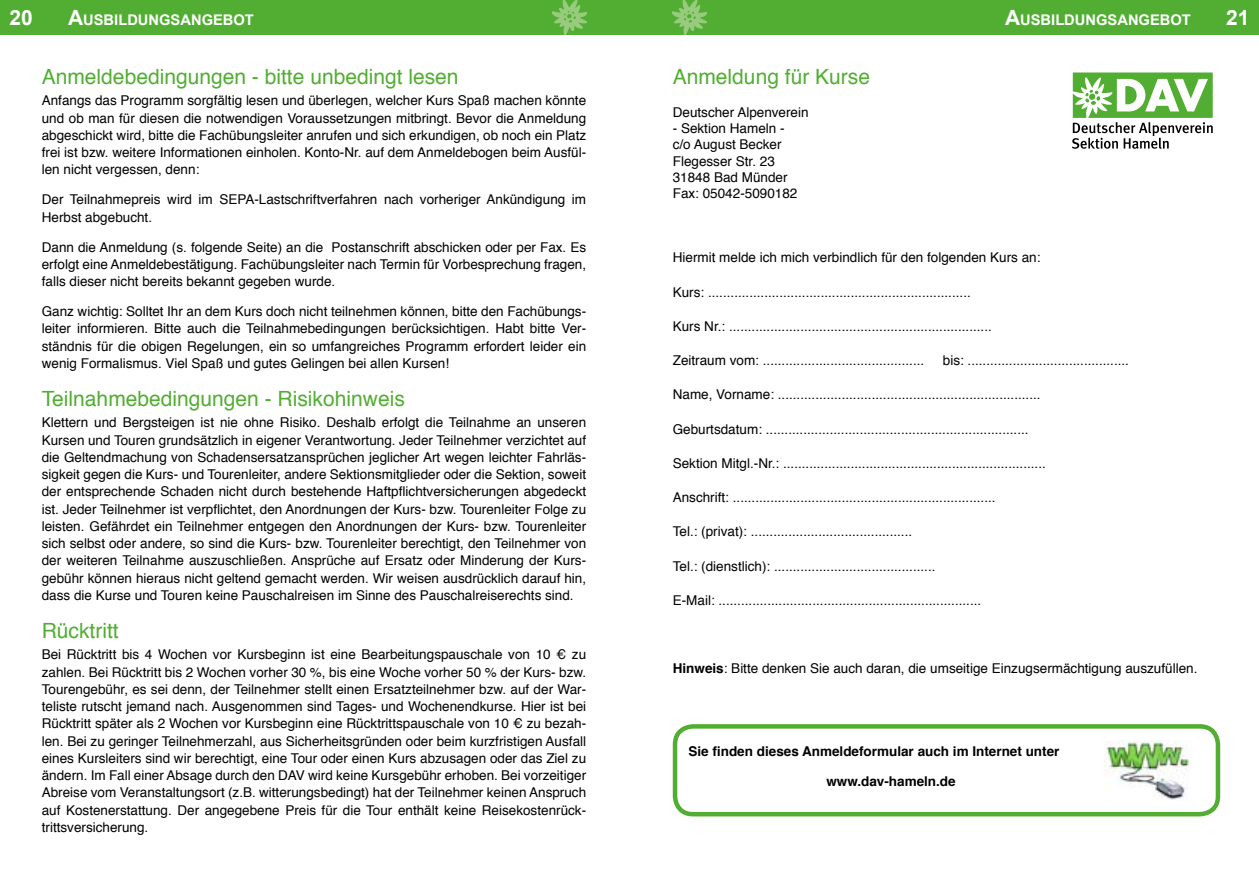
<style>
.page{position:relative;width:1259px;height:893px;background:#fff}
.page>*{position:absolute;margin:0;border:0;box-sizing:border-box;transform-origin:0 0}
.t1{font:21px "Helvetica";color:#52ae32}
.t2{font:700 21px "Arial";color:#fff}
.t3{font:700 14.7px "Arial";color:#fff}
.t4{font:13.5px/17.2px "Helvetica";color:#000;text-align:justify}
.t5{font:700 13.5px "Helvetica";color:#000}
.s1{font-size:21px}
.s2{font-weight:700}
</style>
<div class="page">
<div style="left:629px;top:0;width:630px;height:35px;background:#52ae32"></div>
<div style="left:0;top:0;width:629px;height:35px;background:#52ae32"></div>
<svg style="left:672px;top:0;width:35px;height:35px"></svg>
<svg style="left:552px;top:0;width:35px;height:35px"></svg>
<svg style="left:1072px;top:72px;width:140px;height:77px"></svg>
<img style="left:1104px;top:740px;width:89px;height:60px">
<div style="left:673px;top:724px;width:547px;height:92px;border:4px solid #52ae32;border-radius:18px"></div>
<h1 class="t2" style="left:10px;top:4px;width:25px">20</h1>
<p class="t3" style="left:68px;top:10px;width:187px"><span class="s1">A</span>USBILDUNGSANGEBOT</p>
<p class="t3" style="left:1005px;top:10px;width:187px"><span class="s1">A</span>USBILDUNGSANGEBOT</p>
<h1 class="t2" style="left:1226px;top:4px;width:25px">21</h1>
<h1 class="t1" style="left:42px;top:60px;width:418px">Anmeldebedingungen - bitte unbedingt lesen</h1>
<p class="t4" style="left:42px;top:92px;width:546px">Anfangs das Programm sorgfältig lesen und überlegen, welcher Kurs Spaß machen könnte und ob man für diesen die notwendigen Voraussetzungen mitbringt. Bevor die Anmeldung abgeschickt wird, bitte die Fachübungsleiter anrufen und sich erkundigen, ob noch ein Platz frei ist bzw. weitere Informationen einholen. Konto-Nr. auf dem Anmeldebogen beim Ausfül&shy;len nicht vergessen, denn:</p>
<p class="t4" style="left:42px;top:191px;width:546px">Der Teilnahmepreis wird im SEPA-Lastschriftverfahren nach vorheriger Ankündigung im<br>Herbst abgebucht.</p>
<p class="t4" style="left:42px;top:239px;width:546px">Dann die Anmeldung (s. folgende Seite) an die Postanschrift abschicken oder per Fax. Es erfolgt eine Anmeldebestätigung. Fachübungsleiter nach Termin für Vorbesprechung fragen, falls dieser nicht bereits bekannt gegeben wurde.</p>
<p class="t4" style="left:42px;top:303px;width:546px">Ganz wichtig: Solltet Ihr an dem Kurs doch nicht teilnehmen können, bitte den Fachübungs&shy;leiter informieren. Bitte auch die Teilnahmebedingungen berücksichtigen. Habt bitte Ver&shy;ständnis für die obigen Regelungen, ein so umfangreiches Programm erfordert leider ein wenig Formalismus. Viel Spaß und gutes Gelingen bei allen Kursen!</p>
<h1 class="t1" style="left:42px;top:382px;width:364px">Teilnahmebedingungen - Risikohinweis</h1>
<p class="t4" style="left:42px;top:414px;width:546px">Klettern und Bergsteigen ist nie ohne Risiko. Deshalb erfolgt die Teilnahme an unseren Kursen und Touren grundsätzlich in eigener Verantwortung. Jeder Teilnehmer verzichtet auf die Geltendmachung von Schadensersatzansprüchen jeglicher Art wegen leichter Fahrläs&shy;sigkeit gegen die Kurs- und Tourenleiter, andere Sektionsmitglieder oder die Sektion, soweit der entsprechende Schaden nicht durch bestehende Haftpflichtversicherungen abgedeckt ist. Jeder Teilnehmer ist verpflichtet, den Anordnungen der Kurs- bzw. Tourenleiter Folge zu leisten. Gefährdet ein Teilnehmer entgegen den Anordnungen der Kurs- bzw. Tourenleiter sich selbst oder andere, so sind die Kurs- bzw. Tourenleiter berechtigt, den Teilnehmer von der weiteren Teilnahme auszuschließen. Ansprüche auf Ersatz oder Minderung der Kurs&shy;gebühr können hieraus nicht geltend gemacht werden. Wir weisen ausdrücklich darauf hin, dass die Kurse und Touren keine Pauschalreisen im Sinne des Pauschalreiserechts sind.</p>
<h1 class="t1" style="left:42px;top:614px;width:79px">Rücktritt</h1>
<p class="t4" style="left:42px;top:646px;width:546px">Bei Rücktritt bis 4 Wochen vor Kursbeginn ist eine Bearbeitungspauschale von 10 € zu zahlen. Bei Rücktritt bis 2 Wochen vorher 30 %, bis eine Woche vorher 50 % der Kurs- bzw.<br>Tourengebühr, es sei denn, der Teilnehmer stellt einen Ersatzteilnehmer bzw. auf der War&shy;teliste rutscht jemand nach. Ausgenommen sind Tages- und Wochenendkurse. Hier ist bei Rücktritt später als 2 Wochen vor Kursbeginn eine Rücktrittspauschale von 10 € zu bezah&shy;len. Bei zu geringer Teilnehmerzahl, aus Sicherheitsgründen oder beim kurzfristigen Ausfall eines Kursleiters sind wir berechtigt, eine Tour oder einen Kurs abzusagen oder das Ziel zu ändern. Im Fall einer Absage durch den DAV wird keine Kursgebühr erhoben. Bei vorzeitiger Abreise vom Veranstaltungsort (z.B. witterungsbedingt) hat der Teilnehmer keinen Anspruch auf Kostenerstattung. Der angegebene Preis für die Tour enthält keine Reisekostenrück&shy;trittsversicherung.</p>
<h1 class="t1" style="left:673px;top:60px;width:199px">Anmeldung für Kurse</h1>
<p class="t4" style="left:673px;top:104px;width:137px">Deutscher Alpenverein</p>
<p class="t4" style="left:673px;top:121px;width:126px;line-height:16.2px;text-align:left">- Sektion Hameln - c/o August Becker<br>Flegesser Str. 23<br>31848 Bad Münder<br>Fax: 05042-5090182</p>
<p class="t4" style="left:673px;top:249px;width:369px">Hiermit melde ich mich verbindlich für den folgenden Kurs an:</p>
<p class="t4" style="left:673px;top:284px;width:299px">Kurs: ......................................................................</p>
<p class="t4" style="left:673px;top:318px;width:320px">Kurs Nr.: ......................................................................</p>
<p class="t4" style="left:673px;top:352px;width:253px">Zeitraum vom: ...........................................</p>
<p class="t4" style="left:943px;top:352px;width:188px">bis: ...........................................</p>
<p class="t4" style="left:673px;top:386px;width:369px">Name, Vorname: ......................................................................</p>
<p class="t4" style="left:673px;top:421px;width:357px">Geburtsdatum: ......................................................................</p>
<p class="t4" style="left:673px;top:455px;width:375px">Sektion Mitgl.-Nr.: ......................................................................</p>
<p class="t4" style="left:673px;top:489px;width:324px">Anschrift: ......................................................................</p>
<p class="t4" style="left:673px;top:523px;width:241px">Tel.: (privat): ...........................................</p>
<p class="t4" style="left:673px;top:558px;width:264px">Tel.: (dienstlich): ...........................................</p>
<p class="t4" style="left:673px;top:592px;width:310px">E-Mail: ......................................................................</p>
<p class="t4" style="left:673px;top:660px;width:526px"><span class="s2">Hinweis</span>: Bitte denken Sie auch daran, die umseitige Einzugsermächtigung auszufüllen.</p>
<p class="t5" style="left:688px;top:740px;width:372px">Sie finden dieses Anmeldeformular auch im Internet unter</p>
<p class="t5" style="left:826px;top:770px;width:131px">www.dav-hameln.de</p>
</div>
